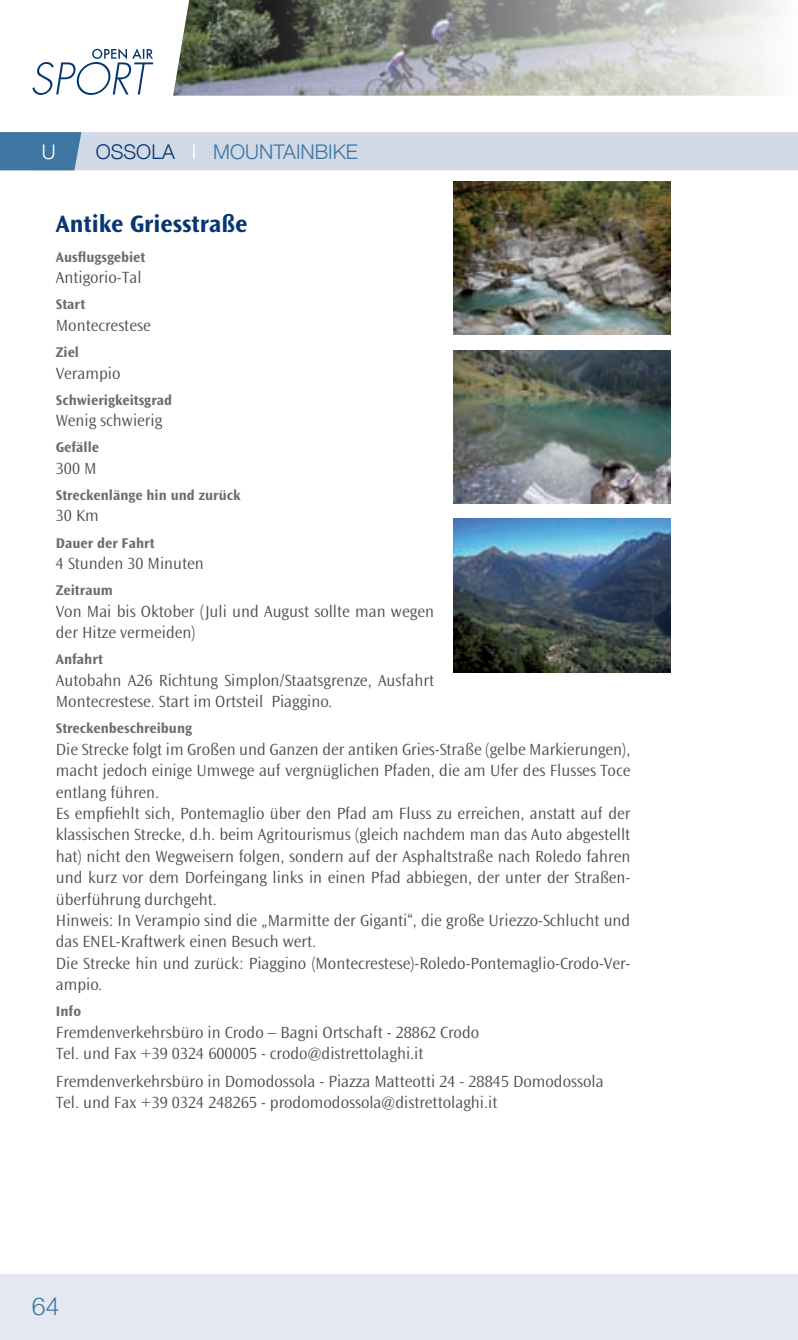
<style>
.page{position:relative;width:798px;height:1340px;background:#fff}
.page>*{position:absolute;margin:0;border:0;box-sizing:border-box;transform-origin:0 0}
.t1{font:700 24.75px "Ocean Sans Std";color:#063772}
.t2{font:300 24.75px "Helvetica Neue";color:#3d76a1}
.t3{font:300 20.25px "Helvetica Neue";color:#3d76a1}
.t4{font:300 20.25px "Helvetica Neue";color:#fff}
.t5{font:300 16.88px/21.4px "Ocean Sans Std";color:#4b4c4d}
.t6{font:700 14.62px "Ocean Sans Std";color:#6c6d70}
.s1{color:#063772}
.s2{color:#fff}
</style>
<div class="page">
<svg style="left:32px;top:48px;width:121px;height:47px"></svg>
<img style="left:173px;top:0;width:604px;height:96px">
<div style="left:0;top:1274px;width:797px;height:65px;background:#e4e8f0"></div>
<svg style="left:0;top:132px;width:797px;height:38px;background:#c3cfdf"></svg>
<hr style="left:797px;top:0;width:1px;height:96px;background:#063772">
<img style="left:453px;top:182px;width:217px;height:153px">
<img style="left:453px;top:350px;width:217px;height:153px">
<img style="left:453px;top:519px;width:217px;height:153px">
<p class="t4" style="left:42px;top:140px;width:15px">U</p>
<p class="t3" style="left:96px;top:140px;width:263px"><span class="s1">OSSOLA</span> <span class="s2">I</span> MOUNTAINBIKE</p>
<h1 class="t1" style="left:56px;top:210px;width:193px">Antike Griesstraße</h1>
<p class="t6" style="left:56px;top:249px;width:91px">Ausflugsgebiet</p>
<p class="t5" style="left:56px;top:267px;width:87px">Antigorio-Tal</p>
<p class="t6" style="left:56px;top:296px;width:31px">Start</p>
<p class="t5" style="left:56px;top:315px;width:96px">Montecrestese</p>
<p class="t6" style="left:56px;top:344px;width:25px">Ziel</p>
<p class="t5" style="left:56px;top:362px;width:66px">Verampio</p>
<p class="t6" style="left:56px;top:392px;width:118px">Schwierigkeitsgrad</p>
<p class="t5" style="left:56px;top:410px;width:108px">Wenig schwierig</p>
<p class="t6" style="left:56px;top:439px;width:45px">Gefälle</p>
<p class="t5" style="left:56px;top:458px;width:42px">300 M</p>
<p class="t6" style="left:56px;top:487px;width:186px">Streckenlänge hin und zurück</p>
<p class="t5" style="left:56px;top:505px;width:44px">30 Km</p>
<p class="t6" style="left:56px;top:534px;width:100px">Dauer der Fahrt</p>
<p class="t5" style="left:56px;top:553px;width:149px">4 Stunden 30 Minuten</p>
<p class="t6" style="left:56px;top:582px;width:58px">Zeitraum</p>
<p class="t5" style="left:56px;top:600px;width:379px">Von Mai bis Oktober (Juli und August sollte man wegen der Hitze vermeiden)</p>
<p class="t6" style="left:56px;top:651px;width:49px">Anfahrt</p>
<p class="t5" style="left:56px;top:669px;width:379px">Autobahn A26 Richtung Simplon/Staatsgrenze, Ausfahrt<br>Montecrestese. Start im Ortsteil Piaggino.</p>
<p class="t6" style="left:56px;top:720px;width:138px">Streckenbeschreibung</p>
<p class="t5" style="left:56px;top:738px;width:576px">Die Strecke folgt im Großen und Ganzen der antiken Gries-Straße (gelbe Markierungen), macht jedoch einige Umwege auf vergnüglichen Pfaden, die am Ufer des Flusses Toce entlang führen.<br>Es empfiehlt sich, Pontemaglio über den Pfad am Fluss zu erreichen, anstatt auf der klassischen Strecke, d.h. beim Agritourismus (gleich nachdem man das Auto abgestellt hat) nicht den Wegweisern folgen, sondern auf der Asphaltstraße nach Roledo fahren und kurz vor dem Dorfeingang links in einen Pfad abbiegen, der unter der Straßen&shy;überführung durchgeht.<br>Hinweis: In Verampio sind die „Marmitte der Giganti“, die große Uriezzo-Schlucht und das ENEL-Kraftwerk einen Besuch wert.<br>Die Strecke hin und zurück: Piaggino (Montecrestese)-Roledo-Pontemaglio-Crodo-Ver&shy;ampio.</p>
<p class="t6" style="left:56px;top:1003px;width:27px">Info</p>
<p class="t5" style="left:56px;top:1021px;width:425px">Fremdenverkehrsbüro in Crodo – Bagni Ortschaft - 28862 Crodo<br>Tel. und Fax +39 0324 600005 - crodo@distrettolaghi.it</p>
<p class="t5" style="left:56px;top:1070px;width:549px">Fremdenverkehrsbüro in Domodossola - Piazza Matteotti 24 - 28845 Domodossola<br>Tel. und Fax +39 0324 248265 - prodomodossola@distrettolaghi.it</p>
<h1 class="t2" style="left:32px;top:1291px;width:29px">64</h1>
</div>
